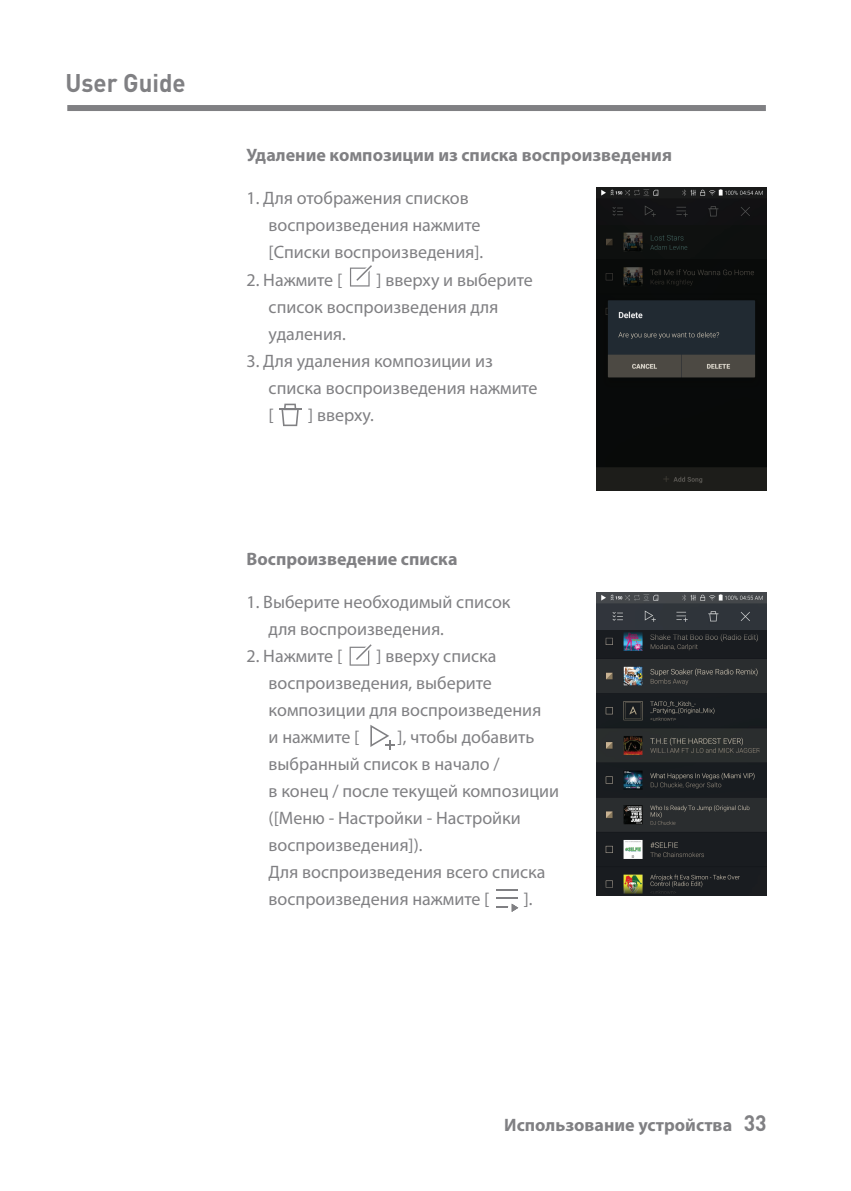
<style>
.page{position:relative;width:851px;height:1191px;background:#fff}
.page>*{position:absolute;margin:0;border:0;box-sizing:border-box;transform-origin:0 0}
.t1{font:700 25.2px "DINOT";color:#808083;scale:.95 1}
.t2{font:18px/27px "Myriad Pro";color:#808083}
.t3{font:700 18px "Myriad Pro";color:#808083}
.s1{font-family:"DINOT";font-size:22.2px}
</style>
<div class="page">
<div style="left:67px;top:105px;width:698px;height:6px;background:#808083"></div>
<svg style="left:350px;top:265px;width:22px;height:22px"></svg>
<hr style="left:279px;top:408px;width:22px;height:2px;background:#808083">
<div style="left:284px;top:403px;width:12px;height:7px;background:#808083"></div>
<svg style="left:281px;top:405px;width:18px;height:21px"></svg>
<svg style="left:349px;top:644px;width:23px;height:22px"></svg>
<svg style="left:370px;top:725px;width:25px;height:24px"></svg>
<hr style="left:496px;top:889px;width:21px;height:2px;background:#808083">
<hr style="left:496px;top:897px;width:21px;height:2px;background:#808083">
<svg style="left:496px;top:903px;width:22px;height:9px"></svg>
<img style="left:596px;top:188px;width:170px;height:302px">
<img style="left:596px;top:592px;width:170px;height:303px">
<p class="t1" style="left:65px;top:66px;width:128px">User Guide</p>
<p class="t3" style="left:246px;top:144px;width:427px">Удаление композиции из списка воспроизведения</p>
<p class="t2" style="left:268px;top:185px;width:216px;text-indent:-22px">1. Для отображения списков воспроизведения нажмите [Списки воспроизведения].</p>
<p class="t2" style="left:246px;top:266px;width:97px">2. Нажмите [</p>
<p class="t2" style="left:268px;top:266px;width:266px;text-indent:108px">] вверху и выберите список воспроизведения для удаления.</p>
<p class="t2" style="left:268px;top:347px;width:270px;text-indent:-22px">3. Для удаления композиции из списка воспроизведения нажмите [</p>
<p class="t2" style="left:308px;top:401px;width:67px">] вверху.</p>
<p class="t3" style="left:246px;top:547px;width:212px">Воспроизведение списка</p>
<p class="t2" style="left:268px;top:588px;width:243px;text-indent:-22px">1. Выберите необходимый список для воспроизведения.</p>
<p class="t2" style="left:246px;top:642px;width:97px">2. Нажмите [</p>
<p class="t2" style="left:268px;top:642px;width:274px;text-indent:108px">] вверху списка воспроизведения, выберите композиции для воспроизведения и нажмите [</p>
<p class="t2" style="left:268px;top:723px;width:292px;text-indent:129px">], чтобы добавить выбранный список в начало /<br>в конец / после текущей композиции ([Меню - Настройки - Настройки воспроизведения]).<br>Для воспроизведения всего списка воспроизведения нажмите [</p>
<p class="t2" style="left:523px;top:885px;width:10px">].</p>
<p class="t3" style="left:504px;top:1113px;width:264px">Использование устройства <span class="s1">33</span></p>
</div>
